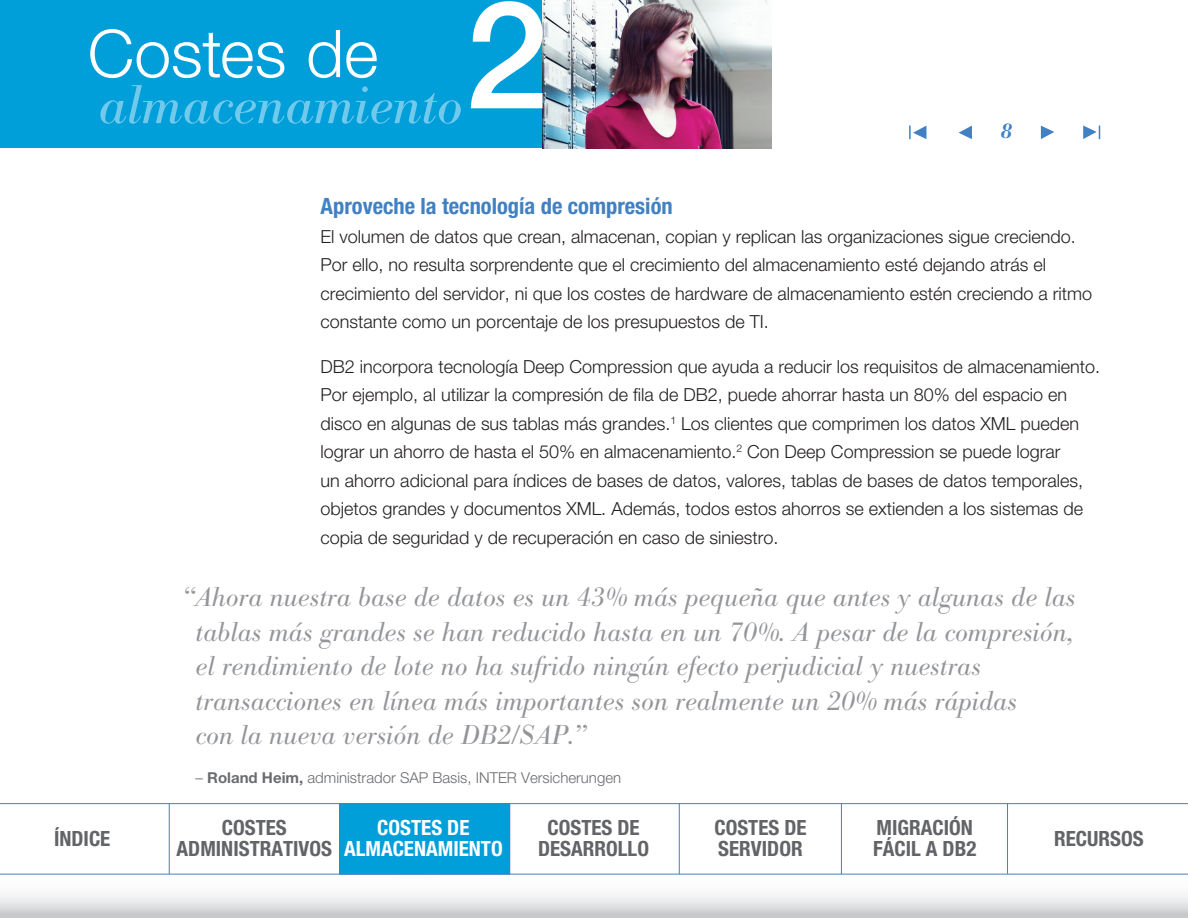
<style>
.page{position:relative;width:1188px;height:918px;background:#fff}
.page>*{position:absolute;margin:0;border:0;box-sizing:border-box;transform-origin:0 0}
.t1{font:500 150px "Helvetica Neue LT Pro";color:#fff}
.t2{font:300 66px "Helvetica Neue LT Pro";color:#fff}
.t3{font:italic 300 27px/34.5px "Bodoni BE";color:#939598}
.t4{font:700 condensed 22.5px "Helvetica Neue LT Pro";color:#4181c3}
.t5{font:700 condensed 21px/21px "Helvetica Neue LT Pro";color:#626467;text-align:center}
.t6{font:700 condensed 21px/21px "Helvetica Neue LT Pro";color:#fff;text-align:center}
.t7{font:italic 500 21px "Bodoni BE";color:#4181c3}
.t8{font:300 18px/28.5px "Helvetica Neue LT Pro";color:#231f20}
.t9{font:300 15px "Helvetica Neue LT Pro";color:#6a6c70}
.s1{font-weight:700}
</style>
<div class="page">
<svg style="left:1041px;top:126px;width:13px;height:13px"></svg>
<svg style="left:959px;top:126px;width:13px;height:13px"></svg>
<svg style="left:909px;top:125px;width:17px;height:14px"></svg>
<svg style="left:1083px;top:125px;width:17px;height:14px"></svg>
<svg style="left:0;top:804px;width:1188px;height:114px"></svg>
<hr style="left:0;top:803px;width:1188px;height:1px;background:#4181c3">
<hr style="left:0;top:874px;width:1188px;height:1px;background:#4181c3">
<hr style="left:1007px;top:803px;width:1px;height:71px;background:#4181c3">
<hr style="left:841px;top:803px;width:1px;height:71px;background:#4181c3">
<hr style="left:679px;top:803px;width:1px;height:71px;background:#4181c3">
<hr style="left:169px;top:804px;width:1px;height:70px;background:#4181c3">
<div style="left:339px;top:804px;width:171px;height:71px;background:#009fda"></div>
<div style="left:0;top:0;width:543px;height:148px;background:#009fda"></div>
<svg style="left:100px;top:85px;width:361px;height:39px"></svg>
<img style="left:542px;top:0;width:229px;height:148px">
<h2 class="t2" style="left:88px;top:13px;width:292px">Costes de</h2>
<h1 class="t1" style="left:465px;top:-35px;width:85px">2</h1>
<p class="t7" style="left:1001px;top:119px;width:12px">8</p>
<p class="t4" style="left:321px;top:193px;width:354px">Aproveche la tecnología de compresión</p>
<p class="t8" style="left:321px;top:222px;width:773px">El volumen de datos que crean, almacenan, copian y replican las organizaciones sigue creciendo.<br>Por ello, no resulta sorprendente que el crecimiento del almacenamiento esté dejando atrás el crecimiento del servidor, ni que los costes de hardware de almacenamiento estén creciendo a ritmo constante como un porcentaje de los presupuestos de TI.</p>
<p class="t8" style="left:321px;top:352px;width:781px">DB2 incorpora tecnología Deep Compression que ayuda a reducir los requisitos de almacenamiento.<br>Por ejemplo, al utilizar la compresión de fila de DB2, puede ahorrar hasta un 80% del espacio en disco en algunas de sus tablas más grandes.<sup>1</sup> Los clientes que comprimen los datos XML pueden lograr un ahorro de hasta el 50% en almacenamiento.<sup>2</sup> Con Deep Compression se puede lograr<br>un ahorro adicional para índices de bases de datos, valores, tablas de bases de datos temporales, objetos grandes y documentos XML. Además, todos estos ahorros se extienden a los sistemas de copia de seguridad y de recuperación en caso de siniestro.</p>
<p class="t3" style="left:196px;top:581px;width:881px;text-indent:-13px">“Ahora nuestra base de datos es un 43% más pequeña que antes y algunas de las tablas más grandes se han reducido hasta en un 70%. A pesar de la compresión, el rendimiento de lote no ha sufrido ningún efecto perjudicial y nuestras transacciones en línea más importantes son realmente un 20% más rápidas<br>con la nueva versión de DB2/SAP.”</p>
<p class="t9" style="left:196px;top:769px;width:427px">– <span class="s1">Roland Heim,</span> administrador SAP Basis, INTER Versicherungen</p>
<p class="t5" style="left:54px;top:828px;width:58px">ÍNDICE</p>
<p class="t5" style="left:538px;top:817px;width:112px">COSTES DE<br>DESARROLLO</p>
<p class="t5" style="left:714px;top:817px;width:94px;text-align:left">COSTES DE<br>SERVIDOR</p>
<p class="t5" style="left:873px;top:817px;width:105px;text-align:left">MIGRACIÓN<br>FÁCIL A DB2</p>
<p class="t5" style="left:177px;top:817px;width:157px">COSTES<br>ADMINISTRATIVOS</p>
<p class="t6" style="left:344px;top:817px;width:160px">COSTES DE<br>ALMACENAMIENTO</p>
<p class="t5" style="left:1054px;top:829px;width:91px">RECURSOS</p>
</div>
